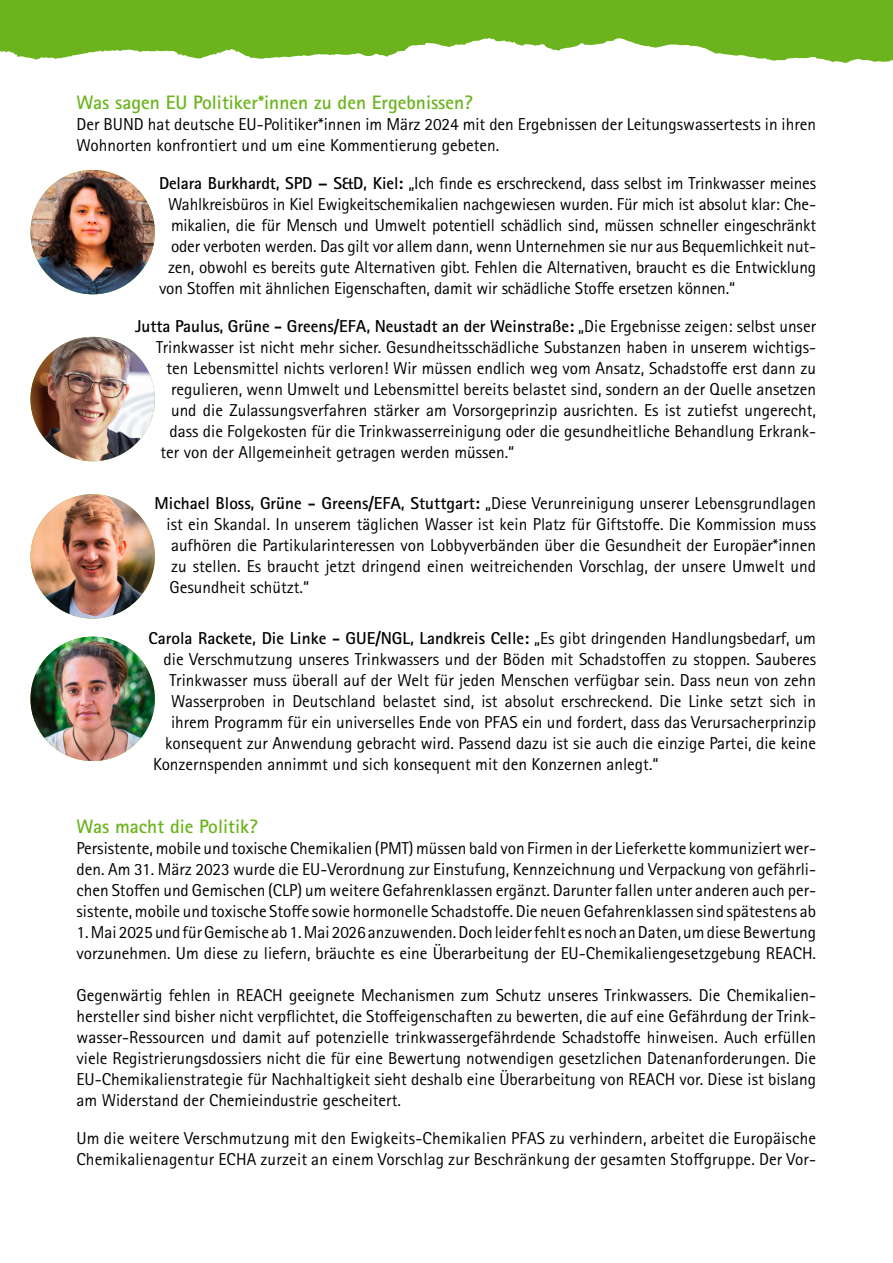
<style>
.page{position:relative;width:893px;height:1263px;background:#fff}
.page>*{position:absolute;margin:0;border:0;box-sizing:border-box;transform-origin:0 0}
.t1{font:700 19.5px "Rotis Sans Serif Pro";color:#6cb41e}
.COPY{font:17.25px/21px "Rotis Sans Serif Pro";color:#000}
.COPY-2{font:700 17.25px "Rotis Sans Serif Pro";color:#000}
.s1{font-weight:700}
.s2{font-weight:400}
</style>
<div class="page">
<svg style="left:0;top:0;width:893px;height:63px;fill:#6cb41e"></svg>
<img style="left:30px;top:170px;width:125px;height:124px;border-radius:62px">
<img style="left:30px;top:337px;width:125px;height:124px;border-radius:62px">
<img style="left:30px;top:494px;width:125px;height:125px;border-radius:62px">
<img style="left:30px;top:637px;width:125px;height:124px;border-radius:62px">
<h3 class="t1" style="left:77px;top:90px;width:398px">Was sagen EU Politiker*innen zu den Ergebnissen?</h3>
<p class="COPY" style="left:77px;top:114px;width:741px">Der BUND hat deutsche EU-Politiker*innen im März 2024 mit den Ergebnissen der Leitungswassertests in ihren<br>Wohnorten konfrontiert und um eine Kommentierung gebeten.</p>
<p class="COPY" style="left:159px;top:173px;width:659px"><span class="s1">Delara Burkhardt, SPD – S&amp;D, Kiel:</span> „Ich finde es erschreckend, dass selbst im Trinkwasser meines</p>
<p class="COPY" style="left:168px;top:194px;width:650px">Wahlkreisbüros in Kiel Ewigkeitschemikalien nachgewiesen wurden. Für mich ist absolut klar: Che-</p>
<p class="COPY" style="left:171px;top:215px;width:646px">mikalien, die für Mensch und Umwelt potentiell schädlich sind, müssen schneller eingeschränkt</p>
<p class="COPY" style="left:171px;top:236px;width:646px">oder verboten werden. Das gilt vor allem dann, wenn Unternehmen sie nur aus Bequemlichkeit nut-</p>
<p class="COPY" style="left:168px;top:257px;width:650px">zen, obwohl es bereits gute Alternativen gibt. Fehlen die Alternativen, braucht es die Entwicklung</p>
<p class="COPY" style="left:159px;top:278px;width:578px">von Stoffen mit ähnlichen Eigenschaften, damit wir schädliche Stoffe ersetzen können.“</p>
<p class="COPY-2" style="left:135px;top:316px;width:683px">Jutta Paulus, Grüne - Greens/EFA, Neustadt an der Weinstraße: <span class="s2">„Die Ergebnisse zeigen: selbst unser</span></p>
<p class="COPY" style="left:156px;top:337px;width:661px">Trinkwasser ist nicht mehr sicher. Gesundheitsschädliche Substanzen haben in unserem wichtigs-</p>
<p class="COPY" style="left:167px;top:358px;width:651px">ten Lebensmittel nichts verloren! Wir müssen endlich weg vom Ansatz, Schadstoffe erst dann zu</p>
<p class="COPY" style="left:171px;top:379px;width:647px">regulieren, wenn Umwelt und Lebensmittel bereits belastet sind, sondern an der Quelle ansetzen</p>
<p class="COPY" style="left:171px;top:400px;width:647px">und die Zulassungsverfahren stärker am Vorsorgeprinzip ausrichten. Es ist zutiefst ungerecht,</p>
<p class="COPY" style="left:170px;top:421px;width:648px">dass die Folgekosten für die Trinkwasserreinigung oder die gesundheitliche Behandlung Erkrank-</p>
<p class="COPY" style="left:161px;top:442px;width:355px">ter von der Allgemeinheit getragen werden müssen.“</p>
<p class="COPY" style="left:167px;top:493px;width:651px;text-align:justify;text-indent:-12px"><span class="s1">Michael Bloss, Grüne - Greens/EFA, Stuttgart:</span> „Diese Verunreinigung unserer Lebensgrundlagen ist ein Skandal. In unserem täglichen Wasser ist kein Platz für Giftstoffe. Die Kommission muss aufhören die Partikularinteressen von Lobbyverbänden über die Gesundheit der Europäer*innen zu stellen. Es braucht jetzt dringend einen weitreichenden Vorschlag, der unsere Umwelt und Gesundheit schützt.“</p>
<p class="COPY-2" style="left:149px;top:627px;width:669px">Carola Rackete, Die Linke - GUE/NGL, Landkreis Celle: <span class="s2">„Es gibt dringenden Handlungsbedarf, um</span></p>
<p class="COPY" style="left:164px;top:649px;width:654px">die Verschmutzung unseres Trinkwassers und der Böden mit Schadstoffen zu stoppen. Sauberes</p>
<p class="COPY" style="left:170px;top:670px;width:648px">Trinkwasser muss überall auf der Welt für jeden Menschen verfügbar sein. Dass neun von zehn</p>
<p class="COPY" style="left:171px;top:691px;width:646px">Wasserproben in Deutschland belastet sind, ist absolut erschreckend. Die Linke setzt sich in</p>
<p class="COPY" style="left:171px;top:712px;width:646px">ihrem Programm für ein universelles Ende von PFAS ein und fordert, dass das Verursacherprinzip</p>
<p class="COPY" style="left:165px;top:733px;width:653px">konsequent zur Anwendung gebracht wird. Passend dazu ist sie auch die einzige Partei, die keine</p>
<p class="COPY" style="left:153px;top:754px;width:507px">Konzernspenden annimmt und sich konsequent mit den Konzernen anlegt.“</p>
<h3 class="t1" style="left:77px;top:814px;width:183px">Was macht die Politik?</h3>
<p class="COPY" style="left:77px;top:838px;width:741px;text-align:justify">Persistente, mobile und toxische Chemikalien (PMT) müssen bald von Firmen in der Lieferkette kommuniziert wer&shy;den. Am 31. März 2023 wurde die EU-Verordnung zur Einstufung, Kennzeichnung und Verpackung von gefährli&shy;chen Stoffen und Gemischen (CLP) um weitere Gefahrenklassen ergänzt. Darunter fallen unter anderen auch per&shy;sistente, mobile und toxische Stoffe sowie hormonelle Schadstoffe. Die neuen Gefahrenklassen sind spätestens ab</p>
<p class="COPY" style="left:77px;top:922px;width:741px">1. Mai 2025 und für Gemische ab 1. Mai 2026 anzuwenden. Doch leider fehlt es noch an Daten, um diese Bewertung vorzunehmen. Um diese zu liefern, bräuchte es eine Überarbeitung der EU-Chemikaliengesetzgebung REACH.</p>
<p class="COPY" style="left:77px;top:985px;width:741px;text-align:justify">Gegenwärtig fehlen in REACH geeignete Mechanismen zum Schutz unseres Trinkwassers. Die Chemikalien&shy;hersteller sind bisher nicht verpflichtet, die Stoffeigenschaften zu bewerten, die auf eine Gefährdung der Trink&shy;wasser-Ressourcen und damit auf potenzielle trinkwassergefährdende Schadstoffe hinweisen. Auch erfüllen viele Registrierungsdossiers nicht die für eine Bewertung notwendigen gesetzlichen Datenanforderungen. Die EU-Chemikalienstrategie für Nachhaltigkeit sieht deshalb eine Überarbeitung von REACH vor. Diese ist bislang am Widerstand der Chemieindustrie gescheitert.</p>
<p class="COPY" style="left:77px;top:1128px;width:741px">Um die weitere Verschmutzung mit den Ewigkeits-Chemikalien PFAS zu verhindern, arbeitet die Europäische<br>Chemikalienagentur ECHA zurzeit an einem Vorschlag zur Beschränkung der gesamten Stoffgruppe. Der Vor-</p>
</div>
